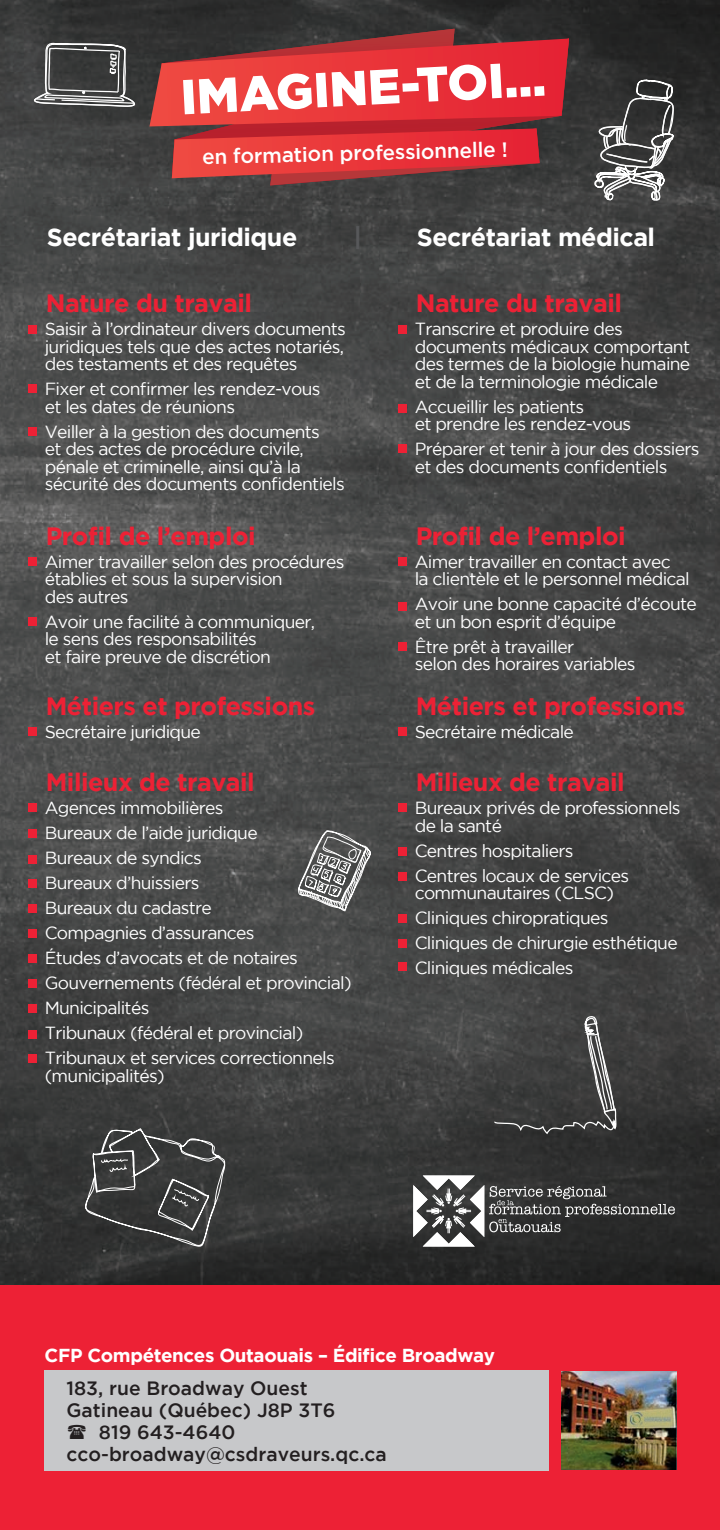
<style>
.page{position:relative;width:720px;height:1530px;background:#fff}
.page>*{position:absolute;margin:0;border:0;box-sizing:border-box;transform-origin:0 0}
.t1{font:900 49px "Gotham";color:#fff}
.t2{font:700 25px "Gotham";letter-spacing:-.02em;color:#ed2135}
.t3{font:700 25px "Gotham";letter-spacing:-.02em;color:#fff}
.t4{font:700 25px "Gotham";color:#57585a}
.t5{font:500 20.5px "Gotham";color:#fff}
.t6{font:500 19.25px "Gotham";color:#231f20}
.t7{font:700 18.75px "Gotham";letter-spacing:-.02em;color:#fff}
.t8{font:17.5px/17.5px "Gotham";letter-spacing:-.04em;color:#fff}
</style>
<div class="page">
<img style="left:0;top:0;width:720px;height:1285px">
<div style="left:0;top:1285px;width:720px;height:245px;background:#ed2135"></div>
<div style="left:28px;top:325px;width:8px;height:8px;background:#ed2135"></div>
<div style="left:28px;top:384px;width:8px;height:8px;background:#ed2135"></div>
<div style="left:28px;top:427px;width:8px;height:8px;background:#ed2135"></div>
<div style="left:28px;top:557px;width:8px;height:8px;background:#ed2135"></div>
<div style="left:28px;top:617px;width:8px;height:8px;background:#ed2135"></div>
<div style="left:28px;top:727px;width:8px;height:8px;background:#ed2135"></div>
<div style="left:28px;top:803px;width:8px;height:9px;background:#ed2135"></div>
<div style="left:28px;top:830px;width:8px;height:8px;background:#ed2135"></div>
<div style="left:28px;top:856px;width:8px;height:8px;background:#ed2135"></div>
<div style="left:28px;top:880px;width:8px;height:8px;background:#ed2135"></div>
<div style="left:28px;top:905px;width:8px;height:8px;background:#ed2135"></div>
<div style="left:28px;top:930px;width:8px;height:8px;background:#ed2135"></div>
<div style="left:28px;top:955px;width:8px;height:8px;background:#ed2135"></div>
<div style="left:28px;top:980px;width:8px;height:8px;background:#ed2135"></div>
<div style="left:28px;top:1005px;width:8px;height:8px;background:#ed2135"></div>
<div style="left:28px;top:1030px;width:8px;height:8px;background:#ed2135"></div>
<div style="left:28px;top:1055px;width:8px;height:8px;background:#ed2135"></div>
<div style="left:398px;top:325px;width:8px;height:8px;background:#ed2135"></div>
<div style="left:398px;top:404px;width:8px;height:8px;background:#ed2135"></div>
<div style="left:398px;top:445px;width:8px;height:8px;background:#ed2135"></div>
<div style="left:398px;top:557px;width:8px;height:8px;background:#ed2135"></div>
<div style="left:398px;top:602px;width:8px;height:8px;background:#ed2135"></div>
<div style="left:398px;top:642px;width:8px;height:8px;background:#ed2135"></div>
<div style="left:398px;top:727px;width:8px;height:8px;background:#ed2135"></div>
<div style="left:398px;top:803px;width:8px;height:9px;background:#ed2135"></div>
<div style="left:398px;top:847px;width:8px;height:9px;background:#ed2135"></div>
<div style="left:398px;top:872px;width:8px;height:8px;background:#ed2135"></div>
<div style="left:398px;top:915px;width:8px;height:8px;background:#ed2135"></div>
<div style="left:398px;top:940px;width:8px;height:8px;background:#ed2135"></div>
<div style="left:398px;top:962px;width:8px;height:9px;background:#ed2135"></div>
<img style="left:561px;top:1372px;width:116px;height:98px">
<div style="left:45px;top:1371px;width:504px;height:100px;background:#c7c8ca"></div>
<svg style="left:413px;top:1176px;width:262px;height:71px;background:#535453"></svg>
<svg style="left:83px;top:1128px;width:155px;height:121px;background:#464747"></svg>
<svg style="left:494px;top:1016px;width:124px;height:122px;background:#474747"></svg>
<svg style="left:593px;top:0;width:85px;height:236px;background:#454545"></svg>
<svg style="left:33px;top:0;width:106px;height:108px;background:#4b4c4c"></svg>
<svg style="left:298px;top:830px;width:73px;height:82px;background:#767777"></svg>
<svg style="left:149px;top:29px;width:420px;height:156px;background:#b93438"></svg>
<h1 class="t1" style="left:179px;top:69px;width:367px;rotate:-3deg">IMAGINE-TOI...</h1>
<p class="t5" style="left:202px;top:144px;width:307px;rotate:-1deg">en formation professionnelle !</p>
<h2 class="t3" style="left:47px;top:223px;width:252px">Secrétariat juridique</h2>
<h2 class="t4" style="left:353px;top:223px;width:10px">|</h2>
<h2 class="t3" style="left:417px;top:223px;width:240px">Secrétariat médical</h2>
<h2 class="t2" style="left:46px;top:288px;width:208px">Nature du travail</h2>
<p class="t8" style="left:45px;top:320px;width:303px;text-align:justify">Saisir à l’ordinateur divers documents juridiques tels que des actes notariés, des testaments et des requêtes</p>
<p class="t8" style="left:45px;top:380px;width:277px">Fixer et confirmer les rendez-vous et les dates de réunions</p>
<p class="t8" style="left:45px;top:422px;width:302px">Veiller à la gestion des documents<br>et des actes de procédure civile, pénale et criminelle, ainsi qu’à la sécurité des documents confidentiels</p>
<h2 class="t2" style="left:46px;top:521px;width:211px">Profil de l’emploi</h2>
<p class="t8" style="left:45px;top:553px;width:301px">Aimer travailler selon des procédures établies et sous la supervision<br>des autres</p>
<p class="t8" style="left:45px;top:613px;width:272px">Avoir une facilité à communiquer, le sens des responsabilités<br>et faire preuve de discrétion</p>
<h2 class="t2" style="left:46px;top:691px;width:271px">Métiers et professions</h2>
<p class="t8" style="left:45px;top:723px;width:158px">Secrétaire juridique</p>
<h2 class="t2" style="left:46px;top:768px;width:211px">Milieux de travail</h2>
<p class="t8" style="left:45px;top:795px;width:308px;line-height:25px">Agences immobilières<br>Bureaux de l’aide juridique<br>Bureaux de syndics<br>Bureaux d’huissiers<br>Bureaux du cadastre<br>Compagnies d’assurances<br>Études d’avocats et de notaires<br>Gouvernements (fédéral et provincial)<br>Municipalités<br>Tribunaux (fédéral et provincial)<br>Tribunaux et services correctionnels</p>
<p class="t8" style="left:45px;top:1067px;width:121px">(municipalités)</p>
<h2 class="t2" style="left:416px;top:288px;width:208px">Nature du travail</h2>
<p class="t8" style="left:415px;top:320px;width:277px">Transcrire et produire des documents médicaux comportant des termes de la biologie humaine et de la terminologie médicale</p>
<p class="t8" style="left:415px;top:397px;width:218px">Accueillir les patients<br>et prendre les rendez-vous</p>
<p class="t8" style="left:415px;top:440px;width:286px">Préparer et tenir à jour des dossiers et des documents confidentiels</p>
<h2 class="t2" style="left:416px;top:521px;width:211px">Profil de l’emploi</h2>
<p class="t8" style="left:415px;top:553px;width:277px">Aimer travailler en contact avec<br>la clientèle et le personnel médical</p>
<p class="t8" style="left:415px;top:595px;width:284px">Avoir une bonne capacité d’écoute et un bon esprit d’équipe</p>
<p class="t8" style="left:415px;top:638px;width:222px">Être prêt à travailler<br>selon des horaires variables</p>
<h2 class="t2" style="left:416px;top:691px;width:271px">Métiers et professions</h2>
<p class="t8" style="left:415px;top:723px;width:161px">Secrétaire médicale</p>
<h2 class="t2" style="left:416px;top:768px;width:211px">Milieux de travail</h2>
<p class="t8" style="left:415px;top:799px;width:267px">Bureaux privés de professionnels de la santé</p>
<p class="t8" style="left:415px;top:838px;width:216px;line-height:25px">Centres hospitaliers<br>Centres locaux de services</p>
<p class="t8" style="left:415px;top:880px;width:264px;line-height:25px">communautaires (CLSC)<br>Cliniques chiropratiques<br>Cliniques de chirurgie esthétique<br>Cliniques médicales</p>
<p class="t7" style="left:45px;top:1344px;width:452px">CFP Compétences Outaouais – Édifice Broadway</p>
<p class="t6" style="left:67px;top:1377px;width:243px">183, rue Broadway Ouest</p>
<p class="t6" style="left:67px;top:1399px;width:271px">Gatineau (Québec) J8P 3T6</p>
<p class="t6" style="left:99px;top:1421px;width:138px">819 643-4640</p>
<p class="t6" style="left:67px;top:1443px;width:322px">cco-broadway@csdraveurs.qc.ca</p>
</div>
